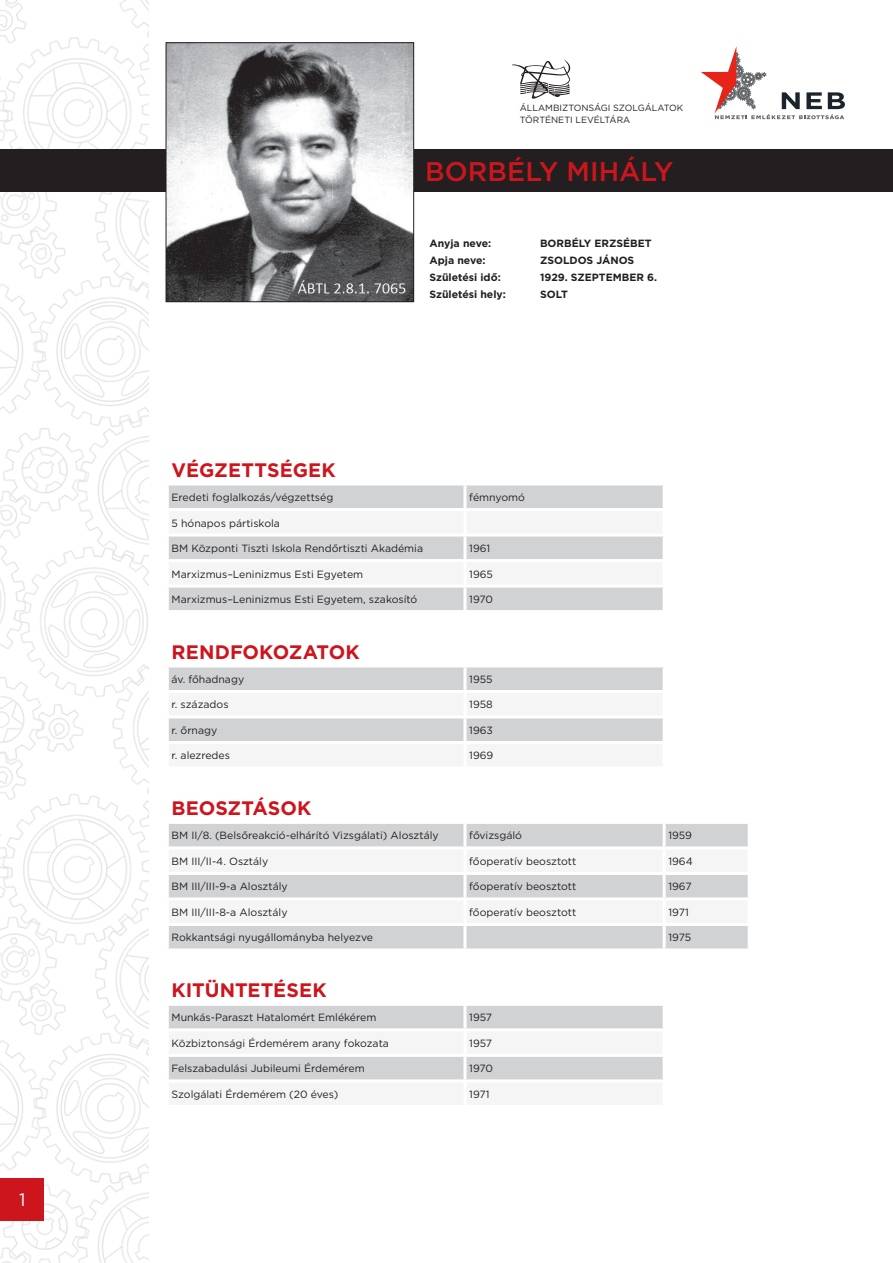
<style>
.page{position:relative;width:893px;height:1263px;background:#fff}
.page>*{position:absolute;margin:0;border:0;box-sizing:border-box;transform-origin:0 0}
.t1{font:500 27px "Gotham";color:#cd151d}
.t2{font:700 19.5px "Gotham";color:#cd151d}
.t3{font:18px "Gotham";color:#fff}
.t4{font:10.5px "Gotham";color:#231f20}
.t5{font:700 10.5px "Gotham";color:#231f20}
.t6{font:9px/12px "Gotham";color:#231f20}
</style>
<div class="page">
<img style="left:0;top:0;width:149px;height:1263px">
<div style="left:0;top:1178px;width:44px;height:42px;background:#cd151d"></div>
<div style="left:0;top:149px;width:893px;height:42px;background:#231f20"></div>
<img style="left:168px;top:45px;width:244px;height:255px">
<div style="left:166px;top:43px;width:248px;height:259px;border:1px solid #231f20"></div>
<svg style="left:701px;top:46px;width:144px;height:73px"></svg>
<svg style="left:513px;top:59px;width:57px;height:40px"></svg>
<div style="left:169px;top:485px;width:494px;height:125px;background:#d1d2d4"></div>
<svg style="left:169px;top:511px;width:494px;height:74px"></svg>
<hr style="left:463px;top:485px;width:3px;height:23px;background:#fff">
<hr style="left:463px;top:511px;width:3px;height:22px;background:#fff">
<hr style="left:463px;top:536px;width:3px;height:23px;background:#fff">
<hr style="left:463px;top:588px;width:3px;height:22px;background:#fff">
<hr style="left:166px;top:508px;width:299px;height:3px;background:#fff">
<hr style="left:465px;top:508px;width:201px;height:3px;background:#fff">
<hr style="left:166px;top:533px;width:299px;height:3px;background:#fff">
<hr style="left:465px;top:533px;width:201px;height:3px;background:#fff">
<hr style="left:166px;top:559px;width:299px;height:3px;background:#fff">
<hr style="left:465px;top:559px;width:201px;height:3px;background:#fff">
<hr style="left:166px;top:585px;width:299px;height:3px;background:#fff">
<hr style="left:465px;top:585px;width:201px;height:3px;background:#fff">
<hr style="left:463px;top:562px;width:3px;height:23px;background:#fff">
<svg style="left:169px;top:667px;width:494px;height:74px"></svg>
<hr style="left:463px;top:667px;width:3px;height:23px;background:#fff">
<hr style="left:463px;top:693px;width:3px;height:22px;background:#fff">
<hr style="left:463px;top:718px;width:3px;height:23px;background:#fff">
<hr style="left:166px;top:690px;width:299px;height:3px;background:#fff">
<hr style="left:465px;top:690px;width:201px;height:3px;background:#fff">
<hr style="left:166px;top:715px;width:299px;height:3px;background:#fff">
<hr style="left:465px;top:715px;width:201px;height:3px;background:#fff">
<div style="left:169px;top:824px;width:579px;height:124px;background:#d1d2d4"></div>
<svg style="left:169px;top:849px;width:579px;height:74px"></svg>
<hr style="left:463px;top:824px;width:3px;height:22px;background:#fff">
<hr style="left:663px;top:824px;width:3px;height:22px;background:#fff">
<hr style="left:166px;top:846px;width:299px;height:3px;background:#fff">
<hr style="left:465px;top:846px;width:199px;height:3px;background:#fff">
<hr style="left:463px;top:849px;width:3px;height:23px;background:#fff">
<hr style="left:664px;top:846px;width:87px;height:3px;background:#fff">
<hr style="left:663px;top:849px;width:3px;height:23px;background:#fff">
<hr style="left:166px;top:872px;width:299px;height:3px;background:#fff">
<hr style="left:465px;top:872px;width:199px;height:3px;background:#fff">
<hr style="left:463px;top:875px;width:3px;height:22px;background:#fff">
<hr style="left:664px;top:872px;width:87px;height:3px;background:#fff">
<hr style="left:663px;top:875px;width:3px;height:22px;background:#fff">
<hr style="left:166px;top:897px;width:299px;height:3px;background:#fff">
<hr style="left:465px;top:897px;width:199px;height:3px;background:#fff">
<hr style="left:463px;top:900px;width:3px;height:23px;background:#fff">
<hr style="left:664px;top:897px;width:87px;height:3px;background:#fff">
<hr style="left:663px;top:900px;width:3px;height:23px;background:#fff">
<hr style="left:166px;top:923px;width:299px;height:3px;background:#fff">
<hr style="left:465px;top:923px;width:199px;height:3px;background:#fff">
<hr style="left:463px;top:926px;width:3px;height:22px;background:#fff">
<hr style="left:664px;top:923px;width:87px;height:3px;background:#fff">
<hr style="left:663px;top:926px;width:3px;height:22px;background:#fff">
<svg style="left:169px;top:1006px;width:494px;height:73px"></svg>
<hr style="left:463px;top:1006px;width:3px;height:22px;background:#fff">
<hr style="left:166px;top:1028px;width:299px;height:3px;background:#fff">
<hr style="left:465px;top:1028px;width:201px;height:3px;background:#fff">
<hr style="left:463px;top:1031px;width:3px;height:23px;background:#fff">
<hr style="left:166px;top:1054px;width:299px;height:3px;background:#fff">
<hr style="left:465px;top:1054px;width:201px;height:3px;background:#fff">
<hr style="left:463px;top:1057px;width:3px;height:22px;background:#fff">
<h3 class="t3" style="left:19px;top:1188px;width:8px">1</h3>
<p class="t6" style="left:520px;top:102px;width:165px">ÁLLAMBIZTONSÁGI SZOLGÁLATOK<br>TÖRTÉNETI LEVÉLTÁRA</p>
<h1 class="t1" style="left:425px;top:154px;width:250px">Borbély Mihály</h1>
<p class="t5" style="left:429px;top:236px;width:63px">ANYJA NEVE:</p>
<p class="t5" style="left:540px;top:236px;width:113px">BORBÉLY ERZSÉBET</p>
<p class="t5" style="left:429px;top:253px;width:58px">APJA NEVE:</p>
<p class="t5" style="left:540px;top:253px;width:96px">ZSOLDOS JÁNOS</p>
<p class="t5" style="left:429px;top:270px;width:73px">SZÜLETÉSI IDŐ:</p>
<p class="t5" style="left:540px;top:270px;width:119px">1929. SZEPTEMBER 6.</p>
<p class="t5" style="left:429px;top:287px;width:78px">SZÜLETÉSI HELY:</p>
<p class="t5" style="left:540px;top:287px;width:29px">SOLT</p>
<h2 class="t2" style="left:172px;top:457px;width:166px">VÉGZETTSÉGEK</h2>
<p class="t4" style="left:172px;top:490px;width:163px">Eredeti foglalkozás/végzettség</p>
<p class="t4" style="left:469px;top:490px;width:57px">fémnyomó</p>
<p class="t4" style="left:172px;top:516px;width:110px">5 hónapos pártiskola</p>
<p class="t4" style="left:172px;top:542px;width:253px">BM Központi Tiszti Iskola Rendőrtiszti Akadémia</p>
<p class="t4" style="left:469px;top:542px;width:22px">1961</p>
<p class="t4" style="left:172px;top:567px;width:193px">Marxizmus–Leninizmus Esti Egyetem</p>
<p class="t4" style="left:469px;top:567px;width:25px">1965</p>
<p class="t4" style="left:172px;top:593px;width:247px">Marxizmus–Leninizmus Esti Egyetem, szakosító</p>
<p class="t4" style="left:469px;top:593px;width:25px">1970</p>
<h2 class="t2" style="left:172px;top:639px;width:190px">RE NDFOKOZATOK</h2>
<p class="t4" style="left:172px;top:672px;width:74px">áv. főhadnagy</p>
<p class="t4" style="left:469px;top:672px;width:25px">1955</p>
<p class="t4" style="left:172px;top:698px;width:58px">r. százados</p>
<p class="t4" style="left:469px;top:698px;width:25px">1958</p>
<p class="t4" style="left:172px;top:723px;width:47px">r. őrnagy</p>
<p class="t4" style="left:469px;top:723px;width:25px">1963</p>
<p class="t4" style="left:172px;top:749px;width:60px">r. alezredes</p>
<p class="t4" style="left:469px;top:749px;width:26px">1969</p>
<h2 class="t2" style="left:172px;top:795px;width:141px">BEOSZTÁSOK</h2>
<p class="t4" style="left:172px;top:829px;width:269px">BM II/8. (Belsőreakció-elhárító Vizsgálati) Alosztály</p>
<p class="t4" style="left:469px;top:829px;width:54px">fővizsgáló</p>
<p class="t4" style="left:668px;top:829px;width:25px">1959</p>
<p class="t4" style="left:172px;top:854px;width:98px">BM III/II-4. Osztály</p>
<p class="t4" style="left:469px;top:854px;width:109px">főoperatív beosztott</p>
<p class="t4" style="left:668px;top:854px;width:26px">1964</p>
<p class="t4" style="left:172px;top:880px;width:118px">BM III/III-9-a Alosztály</p>
<p class="t4" style="left:469px;top:880px;width:109px">főoperatív beosztott</p>
<p class="t4" style="left:668px;top:880px;width:25px">1967</p>
<p class="t4" style="left:172px;top:905px;width:118px">BM III/III-8-a Alosztály</p>
<p class="t4" style="left:469px;top:905px;width:109px">főoperatív beosztott</p>
<p class="t4" style="left:668px;top:905px;width:22px">1971</p>
<p class="t4" style="left:172px;top:931px;width:203px">Rokkantsági nyugállományba helyezve</p>
<p class="t4" style="left:668px;top:931px;width:24px">1975</p>
<h2 class="t2" style="left:172px;top:977px;width:157px">KITÜNTETÉSEK</h2>
<p class="t4" style="left:172px;top:1011px;width:206px">Munkás-Paraszt Hatalomért Emlékérem</p>
<p class="t4" style="left:469px;top:1011px;width:24px">1957</p>
<p class="t4" style="left:172px;top:1036px;width:219px">Közbiztonsági Érdemérem arany fokozata</p>
<p class="t4" style="left:469px;top:1036px;width:24px">1957</p>
<p class="t4" style="left:172px;top:1062px;width:195px">Felszabadulási Jubileumi Érdemérem</p>
<p class="t4" style="left:469px;top:1062px;width:25px">1970</p>
<p class="t4" style="left:172px;top:1087px;width:168px">Szolgálati Érdemérem (20 éves)</p>
<p class="t4" style="left:469px;top:1087px;width:22px">1971</p>
</div>
